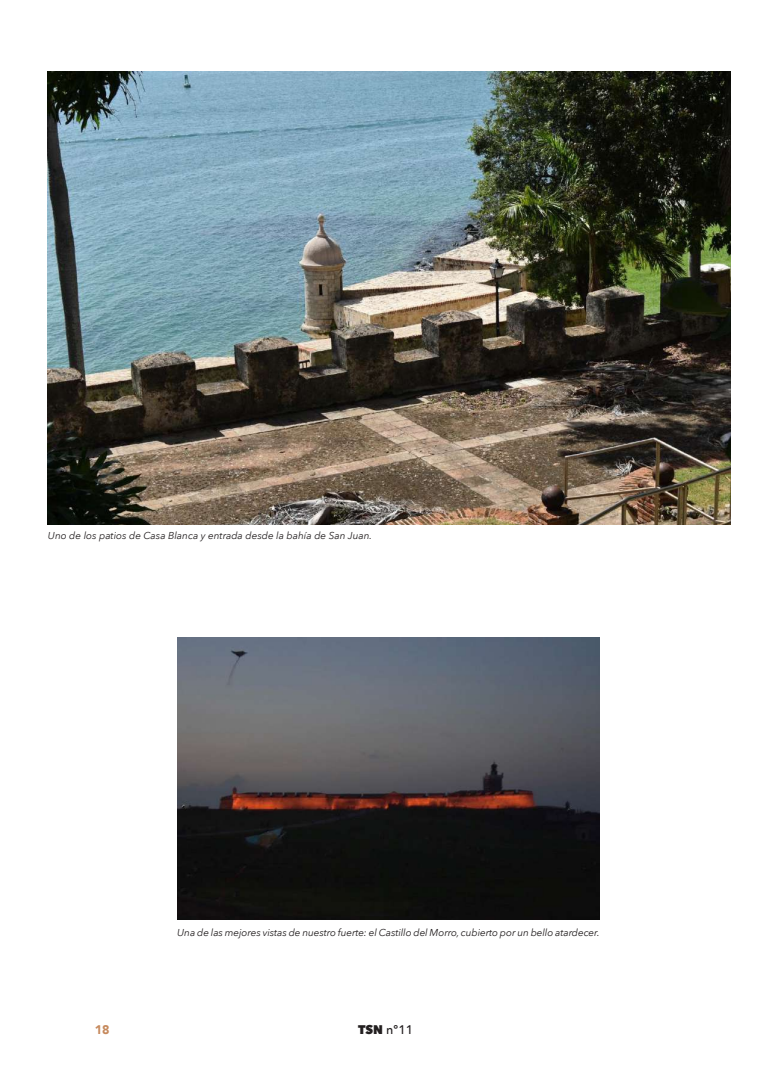
<style>
.page{position:relative;width:773px;height:1081px;background:#fff}
.page>*{position:absolute;margin:0;border:0;box-sizing:border-box;transform-origin:0 0}
.t1{font:500 12.5px "Avenir Next";color:#231f20}
.t2{font:900 12.5px "Avenir";color:#c6895c}
.t3{font:italic 10px "Avenir Next";letter-spacing:-.005em;color:#231f20}
.s1{font-weight:800}
</style>
<div class="page">
<img style="left:48px;top:72px;width:682px;height:452px">
<img style="left:177px;top:637px;width:422px;height:282px">
<p class="t3" style="left:48px;top:527px;width:325px">Uno de los patios de Casa Blanca y entrada desde la bahía de San Juan.</p>
<p class="t2" style="left:95px;top:1019px;width:16px">18</p>
<p class="t3" style="left:177px;top:923px;width:424px">Una de las mejores vistas de nuestro fuerte: el Castillo del Morro, cubierto por un bello atardecer.</p>
<p class="t1" style="left:358px;top:1019px;width:57px"><span class="s1">TSN</span> nº11</p>
</div>
